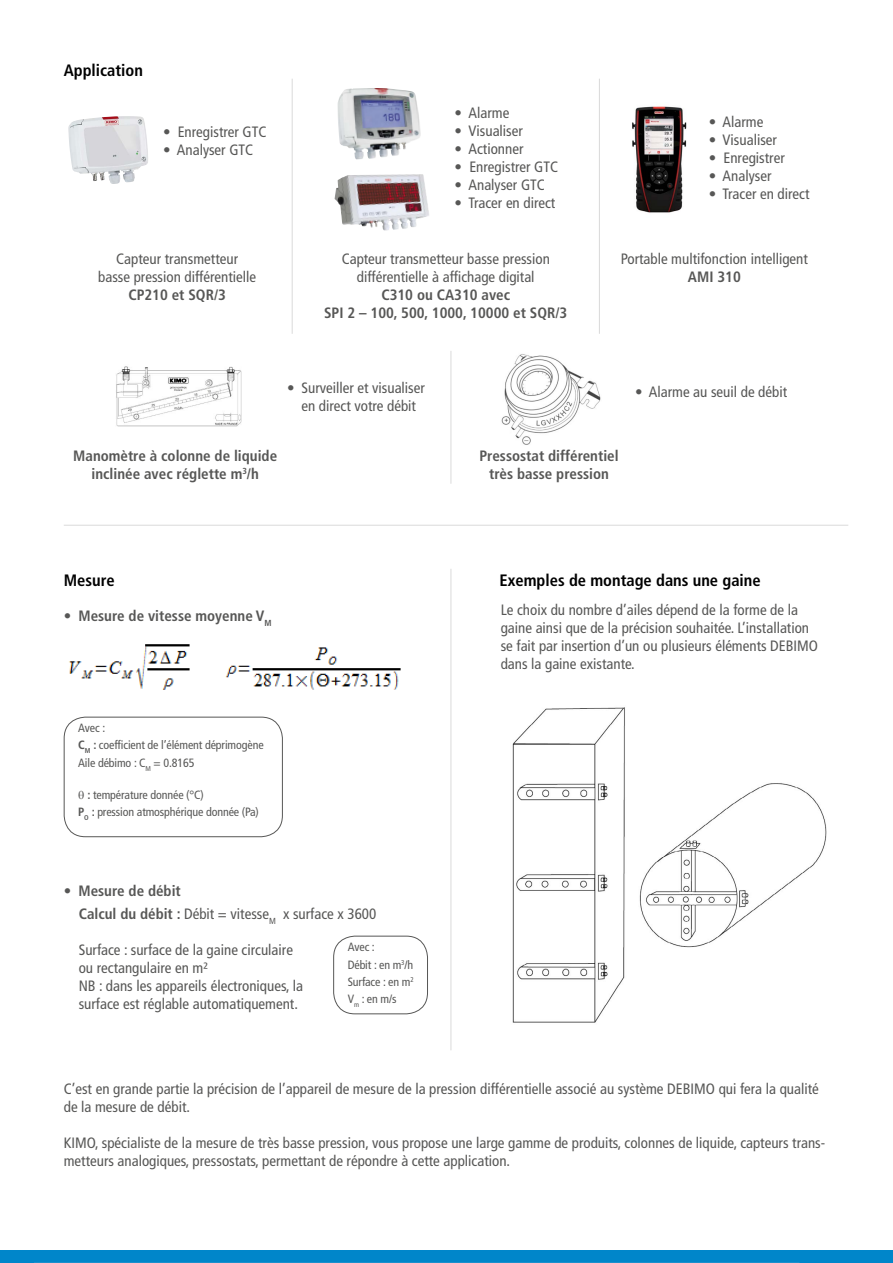
<style>
.page{position:relative;width:893px;height:1263px;background:#fff}
.page>*{position:absolute;margin:0;border:0;box-sizing:border-box;transform-origin:0 0}
.t1{font:700 condensed 16.5px "Frutiger LT Std";color:#000}
.t2{font:condensed 15px/18px "Frutiger LT Std";color:#575756}
.t3{font:700 condensed 15px/18px "Frutiger LT Std";color:#575756;text-align:center}
.t4{font:condensed 12px/17.1px "Frutiger LT Std";letter-spacing:-.01em;color:#575756}
.s1{font-weight:400}
.s2{font-weight:700}
</style>
<div class="page">
<img style="left:501px;top:354px;width:100px;height:91px">
<hr style="left:292px;top:79px;width:1px;height:255px;background:#dadada">
<hr style="left:599px;top:79px;width:1px;height:255px;background:#dadada">
<img style="left:68px;top:116px;width:53px;height:68px">
<img style="left:338px;top:88px;width:83px;height:72px">
<img style="left:334px;top:174px;width:95px;height:57px">
<img style="left:632px;top:106px;width:55px;height:107px">
<hr style="left:451px;top:351px;width:1px;height:133px;background:#dadada">
<img style="left:116px;top:366px;width:126px;height:61px">
<img style="left:69px;top:644px;width:121px;height:46px">
<img style="left:225px;top:647px;width:176px;height:43px">
<div style="left:64px;top:717px;width:219px;height:120px;border:1px solid #575756;border-radius:21px"></div>
<div style="left:333px;top:936px;width:95px;height:78px;border:1px solid #575756;border-radius:21px"></div>
<hr style="left:451px;top:569px;width:1px;height:481px;background:#dadada">
<img style="left:512px;top:707px;width:113px;height:316px">
<img style="left:639px;top:783px;width:188px;height:164px">
<hr style="left:64px;top:525px;width:784px;height:1px;background:#dadada">
<div style="left:0;top:1251px;width:893px;height:12px;background:#0086ca"></div>
<hr style="left:34px;top:1262px;width:765px;height:1px;background:#dadada">
<p class="t1" style="left:64px;top:61px;width:81px">Application</p>
<p class="t2" style="left:163px;top:123px;width:105px">• Enregistrer GTC</p>
<p class="t2" style="left:163px;top:141px;width:92px">• Analyser GTC</p>
<p class="t2" style="left:98px;top:250px;width:159px;text-align:center">Capteur transmetteur<br>basse pression différentielle</p>
<p class="t3" style="left:128px;top:286px;width:99px">CP210 et SQR/3</p>
<p class="t2" style="left:455px;top:104px;width:56px">• Alarme</p>
<p class="t2" style="left:455px;top:122px;width:70px">• Visualiser</p>
<p class="t2" style="left:455px;top:140px;width:70px">• Actionner</p>
<p class="t2" style="left:455px;top:158px;width:105px">• Enregistrer GTC</p>
<p class="t2" style="left:455px;top:176px;width:92px">• Analyser GTC</p>
<p class="t2" style="left:455px;top:194px;width:102px">• Tracer en direct</p>
<p class="t2" style="left:342px;top:250px;width:210px;text-align:center">Capteur transmetteur basse pression différentielle à affichage digital</p>
<p class="t3" style="left:324px;top:286px;width:245px">C310 ou CA310 avec<br>SPI 2 – 100, 500, 1000, 10000 et SQR/3</p>
<p class="t2" style="left:287px;top:379px;width:139px;text-align:center">• Surveiller et visualiser en direct votre débit</p>
<p class="t2" style="left:709px;top:113px;width:56px">• Alarme</p>
<p class="t2" style="left:709px;top:131px;width:70px">• Visualiser</p>
<p class="t2" style="left:709px;top:149px;width:78px">• Enregistrer</p>
<p class="t2" style="left:709px;top:167px;width:64px">• Analyser</p>
<p class="t2" style="left:709px;top:185px;width:102px">• Tracer en direct</p>
<p class="t2" style="left:621px;top:250px;width:189px">Portable multifonction intelligent</p>
<p class="t3" style="left:688px;top:268px;width:54px">AMI 310</p>
<p class="t2" style="left:635px;top:383px;width:154px">• Alarme au seuil de débit</p>
<p class="t3" style="left:73px;top:447px;width:205px">Manomètre à colonne de liquide inclinée avec réglette m<sup>3</sup>/h</p>
<p class="t3" style="left:479px;top:447px;width:141px">Pressostat différentiel très basse pression</p>
<p class="t1" style="left:64px;top:571px;width:52px">Mesure</p>
<p class="t3" style="left:64px;top:607px;width:209px"><span class="s1">•</span> Mesure de vitesse moyenne V<sub>M</sub></p>
<p class="t4" style="left:78px;top:720px;width:187px">Avec :<br><span class="s2">C</span><sub>M</sub> <span class="s2">:</span> coefficient de l’élément déprimogène<br>Aile débimo : C<sub>M</sub> = 0.8165</p>
<p class="t4" style="left:78px;top:786px;width:182px;text-indent:9px"><span class="s2">:</span> température donnée (°C)<br><span class="s2">P</span><sub>O</sub> <span class="s2">:</span> pression atmosphérique donnée (Pa)</p>
<p class="t2" style="left:79px;top:879px;width:299px;line-height:23.4px;text-indent:-15px">• <span class="s2">Mesure de débit<br>Calcul du débit :</span> Débit = vitesse<sub>M</sub> x surface x 3600</p>
<p class="t2" style="left:79px;top:941px;width:226px">Surface : surface de la gaine circulaire ou rectangulaire en m²<br>NB : dans les appareils électroniques, la surface est réglable automatiquement.</p>
<p class="t4" style="left:348px;top:939px;width:68px">Avec :<br>Débit : en m<sup>3</sup>/h<br>Surface : en m<sup>2<br></sup>V<sub>m</sub> : en m/s</p>
<p class="t1" style="left:500px;top:571px;width:263px">Exemples de montage dans une gaine</p>
<p class="t2" style="left:501px;top:601px;width:319px">Le choix du nombre d’ailes dépend de la forme de la gaine ainsi que de la précision souhaitée. L’installation se fait par insertion d’un ou plusieurs éléments DEBIMO dans la gaine existante.</p>
<p class="t2" style="left:64px;top:1079px;width:757px">C’est en grande partie la précision de l’appareil de mesure de la pression différentielle associé au système DEBIMO qui fera la qualité de la mesure de débit.</p>
<p class="t2" style="left:64px;top:1133px;width:763px">KIMO, spécialiste de la mesure de très basse pression, vous propose une large gamme de produits, colonnes de liquide, capteurs trans&shy;metteurs analogiques, pressostats, permettant de répondre à cette application.</p>
</div>
